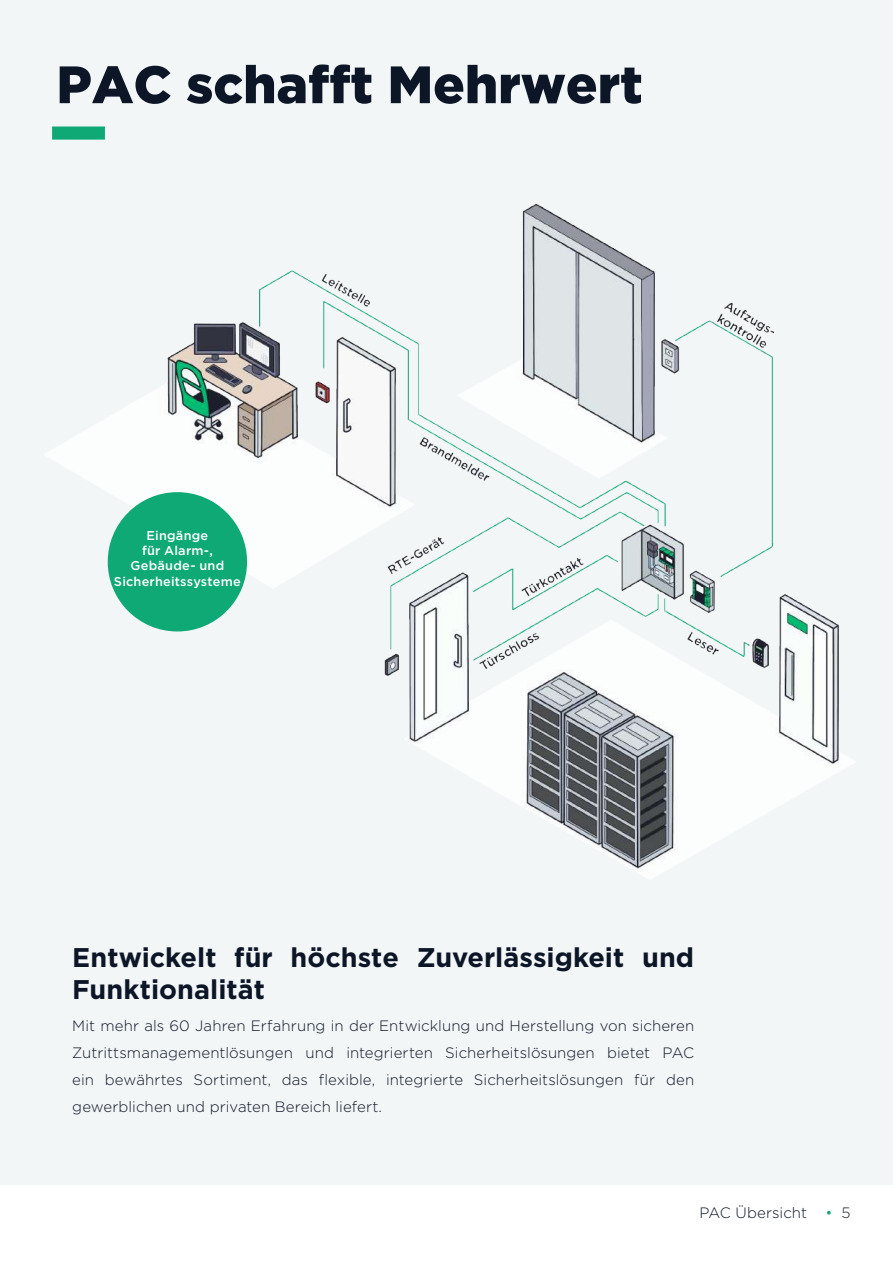
<style>
.page{position:relative;width:893px;height:1263px;background:#fff}
.page>*{position:absolute;margin:0;border:0;box-sizing:border-box;transform-origin:0 0}
.t1{font:900 52.5px "Gotham";color:#0c1627}
.t2{font:700 27px/31.5px "Gotham";color:#0c1627}
.t3{font:300 15px/27px "Gotham";letter-spacing:.005em;color:#0c1627;text-align:justify}
.t4{font:500 12.75px/15.3px "Gotham";letter-spacing:.015em;color:#fff;text-align:center}
.s1{color:#0fa976}
.s2{color:#171f2a}
</style>
<div class="page">
<div style="left:0;top:0;width:893px;height:1184px;background:#f3f6f7"></div>
<img style="left:107px;top:204px;width:732px;height:665px">
<div style="left:108px;top:492px;width:139px;height:139px;background:#0fa976;border-radius:50%"></div>
<svg style="left:52px;top:126px;width:53px;height:14px"></svg>
<h1 class="t1" style="left:56px;top:54px;width:588px">PAC schafft Mehrwert</h1>
<p class="t4" style="left:114px;top:527px;width:128px">Eingänge<br>für Alarm-,<br>Gebäude- und<br>Sicherheitssysteme</p>
<h2 class="t2" style="left:72px;top:941px;width:623px">Entwickelt für höchste Zuverlässigkeit und<br>Funktionalität</h2>
<p class="t3" style="left:72px;top:1012px;width:623px">Mit mehr als 60 Jahren Erfahrung in der Entwicklung und Herstellung von sicheren Zutrittsmanagementlösungen und integrierten Sicherheitslösungen bietet PAC ein bewährtes Sortiment, das flexible, integrierte Sicherheitslösungen für den gewerblichen und privaten Bereich liefert.</p>
<p class="t3" style="left:699px;top:1199px;width:153px">PAC Übersicht <span class="s1">•</span> <span class="s2">5</span></p>
</div>
